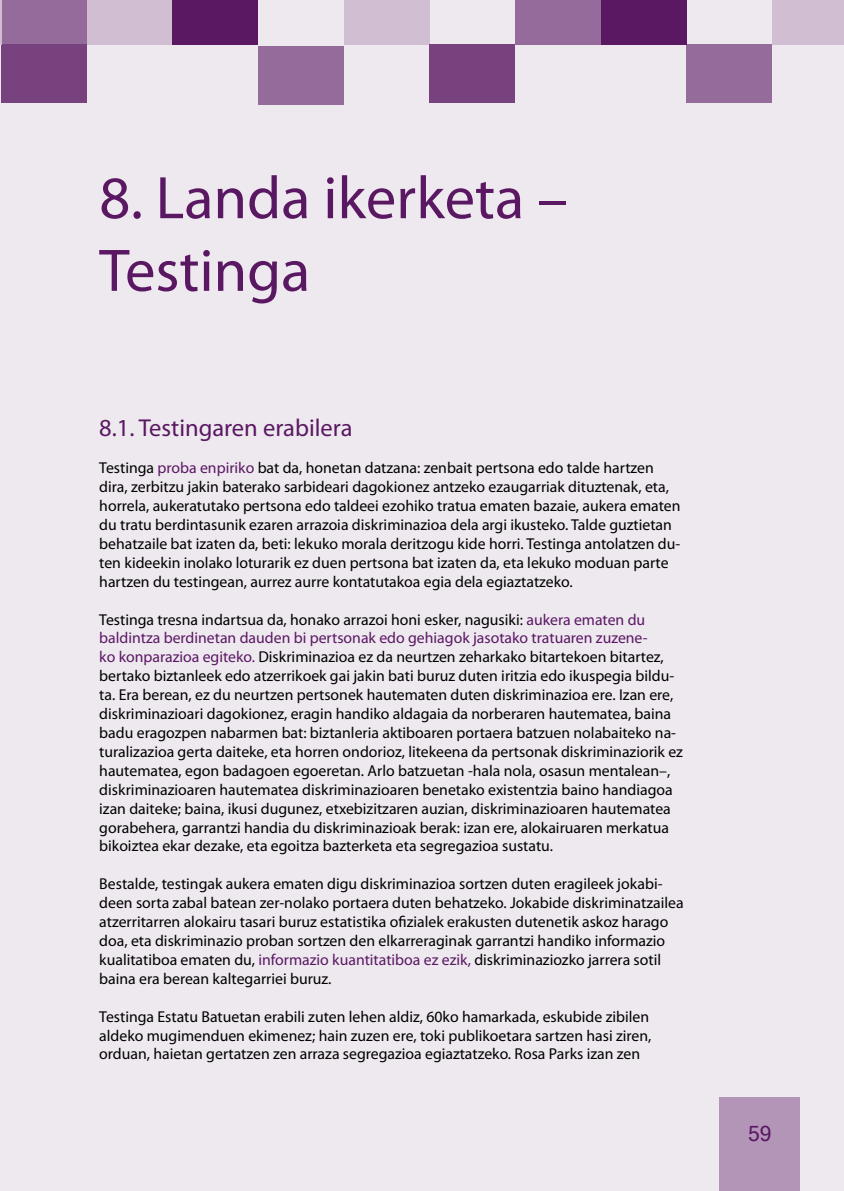
<style>
.page{position:relative;width:844px;height:1191px;background:#fff}
.page>*{position:absolute;margin:0;border:0;box-sizing:border-box;transform-origin:0 0}
.t1{font:60.55px/72.6px "Myriad Pro";color:#5a1863}
.t2{font:24.5px "Myriad Pro";color:#5a1863}
.t3{font:21px "Microsoft Sans Serif";color:#5a1863}
.t4{font:15.75px/18.9px "Myriad Pro";color:#000}
.s1{color:#5a1863}
</style>
<div class="page">
<div style="left:0;top:0;width:843px;height:1191px;background:#eee8ef"></div>
<h1 class="t1" style="left:99px;top:161px;width:469px">8. Landa ikerketa –<br>Testinga</h1>
<h2 class="t2" style="left:99px;top:412px;width:255px">8.1. Testingaren erabilera</h2>
<p class="t4" style="left:99px;top:458px;width:582px">Testinga <span class="s1">proba enpiriko</span> bat da, honetan datzana: zenbait pertsona edo talde hartzen dira, zerbitzu jakin baterako sarbideari dagokionez antzeko ezaugarriak dituztenak, eta, horrela, aukeratutako pertsona edo taldeei ezohiko tratua ematen bazaie, aukera ematen du tratu berdintasunik ezaren arrazoia diskriminazioa dela argi ikusteko. Talde guztietan behatzaile bat izaten da, beti: lekuko morala deritzogu kide horri. Testinga antolatzen du&shy;ten kideekin inolako loturarik ez duen pertsona bat izaten da, eta lekuko moduan parte hartzen du testingean, aurrez aurre kontatutakoa egia dela egiaztatzeko.</p>
<p class="t4" style="left:99px;top:609px;width:585px">Testinga tresna indartsua da, honako arrazoi honi esker, nagusiki: <span class="s1">aukera ematen du baldintza berdinetan dauden bi pertsonak edo gehiagok jasotako tratuaren zuzene-<br>ko konparazioa egiteko.</span> Diskriminazioa ez da neurtzen zeharkako bitartekoen bitartez, bertako biztanleek edo atzerrikoek gai jakin bati buruz duten iritzia edo ikuspegia bildu&shy;ta. Era berean, ez du neurtzen pertsonek hautematen duten diskriminazioa ere. Izan ere, diskriminazioari dagokionez, eragin handiko aldagaia da norberaren hautematea, baina badu eragozpen nabarmen bat: biztanleria aktiboaren portaera batzuen nolabaiteko na&shy;turalizazioa gerta daiteke, eta horren ondorioz, litekeena da pertsonak diskriminaziorik ez hautematea, egon badagoen egoeretan. Arlo batzuetan -hala nola, osasun mentalean–, diskriminazioaren hautematea diskriminazioaren benetako existentzia baino handiagoa izan daiteke; baina, ikusi dugunez, etxebizitzaren auzian, diskriminazioaren hautematea gorabehera, garrantzi handia du diskriminazioak berak: izan ere, alokairuaren merkatua bikoiztea ekar dezake, eta egoitza bazterketa eta segregazioa sustatu.</p>
<p class="t4" style="left:99px;top:874px;width:585px">Bestalde, testingak aukera ematen digu diskriminazioa sortzen duten eragileek jokabi&shy;deen sorta zabal batean zer-nolako portaera duten behatzeko. Jokabide diskriminatzailea atzerritarren alokairu tasari buruz estatistika ofizialek erakusten dutenetik askoz harago doa, eta diskriminazio proban sortzen den elkarreraginak garrantzi handiko informazio kualitatiboa ematen du, <span class="s1">informazio kuantitatiboa ez ezik,</span> diskriminaziozko jarrera sotil baina era berean kaltegarriei buruz.</p>
<p class="t4" style="left:99px;top:1006px;width:553px">Testinga Estatu Batuetan erabili zuten lehen aldiz, 60ko hamarkada, eskubide zibilen aldeko mugimenduen ekimenez; hain zuzen ere, toki publikoetara sartzen hasi ziren, orduan, haietan gertatzen zen arraza segregazioa egiaztatzeko. Rosa Parks izan zen</p>
<h3 class="t3" style="left:748px;top:1121px;width:25px">59</h3>
</div>
